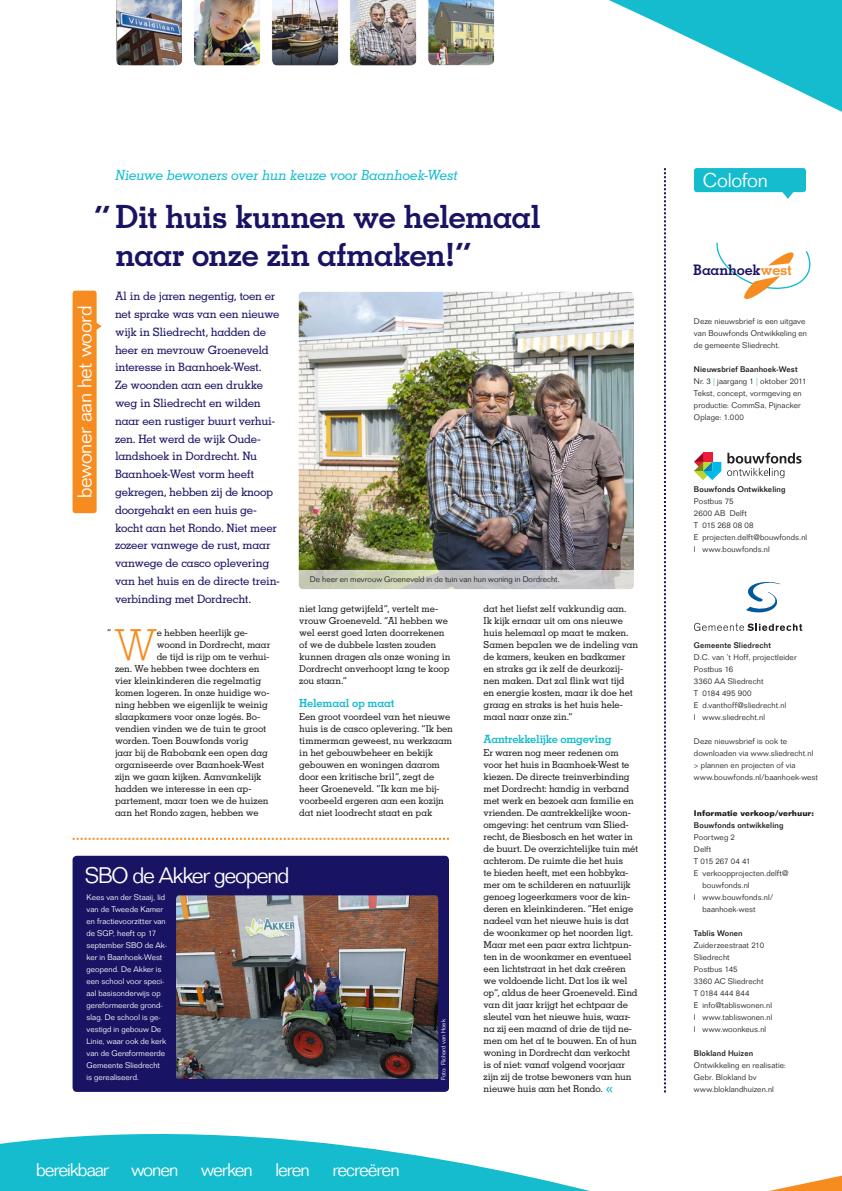
<style>
.page{position:relative;width:842px;height:1191px;background:#fff}
.page>*{position:absolute;margin:0;border:0;box-sizing:border-box;transform-origin:0 0}
.t1{font:300 42.7px "Memphis LT Std";color:#f68b1f}
.t2{font:700 32px/37.6px "Memphis LT Std";letter-spacing:-.025em;color:#191364}
.t3{font:300 22px "Folio Std";letter-spacing:-.055em;color:#fff}
.t4{font:300 19.5px "Folio Std";letter-spacing:-.015em;color:#fff}
.t5{font:300 18px "Folio Std";letter-spacing:-.055em;color:#fff}
.t6{font:700 14.5px "Memphis LT Std";letter-spacing:-.015em;color:#191364}
.t7{font:italic 500 14px "Memphis LT Std";letter-spacing:-.025em;color:#14bcce}
.t8{font:500 11.5px/17.8px "Memphis LT Std";letter-spacing:-.03em;color:#191364}
.t9{font:700 11.2px "Memphis LT Std";letter-spacing:-.025em;color:#14bcce}
.t10{font:500 9.5px/12px "Memphis LT Std";letter-spacing:-.02em;color:#231f20}
.t11{font:300 8px/12px "Folio Std";letter-spacing:.01em;color:#231f20}
.t12{font:300 8px/12px "Folio Std";letter-spacing:.005em;color:#fff}
.t13{font:500 8px "Folio Std";letter-spacing:.015em;color:#231f20}
.t14{font:700 8px "Folio Std";letter-spacing:.01em;color:#231f20}
.t15{font:300 8px "Folio Std";letter-spacing:-.02em;color:#231f20}
.t16{font:300 6px "Folio Std";letter-spacing:.01em;color:#fff}
.s1{font-size:17.5px;color:#14bcce}
.s2{color:#f68b1f}
.s3{font-weight:500}
.s4{color:#14bcce}
</style>
<div class="page">
<img style="left:0;top:0;width:842px;height:1191px">
<h3 class="t7" style="left:116px;top:167px;width:344px">Nieuwe bewoners over hun keuze voor Baanhoek-West</h3>
<h2 class="t2" style="left:116px;top:197px;width:427px;text-indent:-22px">“ Dit huis kunnen we helemaal naar onze zin afmaken!”</h2>
<p class="t8" style="left:115px;top:287px;width:166px">Al in de jaren negentig, toen er net sprake was van een nieuwe wijk in Sliedrecht, hadden de heer en mevrouw Groeneveld interesse in Baanhoek-West.<br>Ze woonden aan een drukke weg in Sliedrecht en wilden naar een rustiger buurt verhui&shy;zen. Het werd de wijk Oude&shy;landshoek in Dordrecht. Nu<br>Baanhoek-West vorm heeft gekregen, hebben zij de knoop doorgehakt en een huis ge&shy;kocht aan het Rondo. Niet meer zozeer vanwege de rust, maar vanwege de casco oplevering van het huis en de directe trein&shy;verbinding met Dordrecht.</p>
<h3 class="t4" style="left:73px;top:498px;width:194px;rotate:-90deg">bewoner aan het woord</h3>
<p class="t11" style="left:310px;top:573px;width:252px">De heer en mevrouw Groeneveld in de tuin van hun woning in Dordrecht.</p>
<p class="t10" style="left:299px;top:603px;width:153px">niet lang getwijfeld”, vertelt me&shy;vrouw Groeneveld. “Al hebben we wel eerst goed laten doorrekenen of we de dubbele lasten zouden kunnen dragen als onze woning in<br>Dordrecht onverhoopt lang te koop zou staan.”</p>
<p class="t9" style="left:299px;top:695px;width:97px">Helemaal op maat</p>
<p class="t10" style="left:299px;top:711px;width:155px">Een groot voordeel van het nieuwe huis is de casco oplevering. “Ik ben timmerman geweest, nu werkzaam in het gebouwbeheer en bekijk gebouwen en woningen daarom door een kritische bril”, zegt de heer Groeneveld. “Ik kan me bij&shy;voorbeeld ergeren aan een kozijn dat niet loodrecht staat en pak</p>
<p class="t10" style="left:484px;top:603px;width:156px">dat het liefst zelf vakkundig aan.<br>Ik kijk ernaar uit om ons nieuwe huis helemaal op maat te maken.<br>Samen bepalen we de indeling van de kamers, keuken en badkamer en straks ga ik zelf de deurkozij&shy;nen maken. Dat zal flink wat tijd<br>en energie kosten, maar ik doe het graag en straks is het huis hele&shy;maal naar onze zin.”</p>
<p class="t9" style="left:484px;top:731px;width:130px">Aantrekkelijke omgeving</p>
<p class="t10" style="left:484px;top:747px;width:156px">Er waren nog meer redenen om voor het huis in Baanhoek-West te kiezen. De directe treinverbinding met Dordrecht: handig in verband met werk en bezoek aan familie en vrienden. De aantrekkelijke woon&shy;omgeving: het centrum van Slied&shy;recht, de Biesbosch en het water in de buurt. De overzichtelijke tuin mét achterom. De ruimte die het huis<br>te bieden heeft, met een hobbyka&shy;mer om te schilderen en natuurlijk genoeg logeerkamers voor de kin&shy;deren en kleinkinderen. “Het enige nadeel van het nieuwe huis is dat de woonkamer op het noorden ligt.<br>Maar met een paar extra lichtpun&shy;ten in de woonkamer en eventueel een lichtstraat in het dak creëren we voldoende licht. Dat los ik wel op”, aldus de heer Groeneveld. Eind van dit jaar krijgt het echtpaar de sleutel van het nieuwe huis, waar&shy;na zij een maand of drie de tijd ne&shy;men om het af te bouwen. En of hun woning in Dordrecht dan verkocht is of niet: vanaf volgend voorjaar zijn zij de trotse bewoners van hun nieuwe huis aan het Rondo. <span class="s1">«</span></p>
<p class="t10" style="left:107px;top:627px;width:6px">“</p>
<h1 class="t1" style="left:114px;top:619px;width:44px">W</h1>
<p class="t10" style="left:157px;top:627px;width:93px">e hebben heerlijk ge-</p>
<p class="t10" style="left:157px;top:639px;width:115px">woond in Dordrecht, maar</p>
<p class="t10" style="left:157px;top:651px;width:114px">de tijd is rijp om te verhui-</p>
<p class="t10" style="left:115px;top:663px;width:146px">zen. We hebben twee dochters en</p>
<p class="t10" style="left:115px;top:675px;width:148px">vier kleinkinderen die regelmatig</p>
<p class="t10" style="left:115px;top:687px;width:156px">komen logeren. In onze huidige wo-</p>
<p class="t10" style="left:115px;top:699px;width:154px">ning hebben we eigenlijk te weinig</p>
<p class="t10" style="left:115px;top:711px;width:147px">slaapkamers voor onze logés. Bo-</p>
<p class="t10" style="left:115px;top:723px;width:153px">vendien vinden we de tuin te groot</p>
<p class="t10" style="left:115px;top:735px;width:135px">worden. Toen Bouwfonds vorig</p>
<p class="t10" style="left:115px;top:747px;width:154px">jaar bij de Rabobank een open dag</p>
<p class="t10" style="left:115px;top:759px;width:151px">organiseerde over Baanhoek-West</p>
<p class="t10" style="left:115px;top:771px;width:148px">zijn we gaan kijken. Aanvankelijk</p>
<p class="t10" style="left:115px;top:783px;width:138px">hadden we interesse in een ap-</p>
<p class="t10" style="left:115px;top:795px;width:155px">partement, maar toen we de huizen</p>
<p class="t10" style="left:115px;top:807px;width:145px">aan het Rondo zagen, hebben we</p>
<h3 class="t3" style="left:85px;top:862px;width:206px">SBO de Akker geopend</h3>
<p class="t12" style="left:87px;top:891px;width:82px">Kees van der Staaij, lid van de Tweede Kamer en fractievoorzitter van de SGP, heeft op 17 september SBO de Ak&shy;ker in Baanhoek-West geopend. De Akker is een school voor speci&shy;aal basisonderwijs op gereformeerde grond&shy;slag. De school is ge&shy;vestigd in gebouw De<br>Linie, waar ook de kerk van de Gereformeerde<br>Gemeente Sliedrecht is gerealiseerd.</p>
<p class="t16" style="left:440px;top:1080px;width:63px;rotate:-90deg">Foto: Richard van Hoek</p>
<h3 class="t5" style="left:36px;top:1159px;width:74px">bereikbaar</h3>
<h3 class="t5" style="left:131px;top:1159px;width:49px">wonen</h3>
<h3 class="t5" style="left:201px;top:1159px;width:53px">werken</h3>
<h3 class="t5" style="left:275px;top:1159px;width:36px">leren</h3>
<h3 class="t5" style="left:332px;top:1159px;width:69px">recreëren</h3>
<h3 class="t4" style="left:703px;top:168px;width:66px">Colofon</h3>
<h3 class="t6" style="left:693px;top:260px;width:100px">Baanhoek<span class="s2">west</span></h3>
<p class="t11" style="left:694px;top:315px;width:115px">Deze nieuwsbrief is een uitgave van Bouwfonds Ontwikkeling en de gemeente Sliedrecht.</p>
<p class="t11" style="left:694px;top:363px;width:114px"><span class="s3">Nieuwsbrief Baanhoek-West<br></span>Nr. 3 <span class="s4">|</span> jaargang 1 <span class="s4">|</span> oktober 2011<br>Tekst, concept, vormgeving en productie: CommSa, Pijnacker<br>Oplage: 1.000</p>
<p class="t13" style="left:694px;top:484px;width:93px">Bouwfonds Ontwikkeling</p>
<p class="t11" style="left:694px;top:495px;width:115px">Postbus 75<br>2600 AB Delft<br>T 015 268 08 08<br>E projecten.delft@bouwfonds.nl<br>I www.bouwfonds.nl</p>
<p class="t13" style="left:694px;top:640px;width:78px">Gemeente Sliedrecht</p>
<p class="t11" style="left:694px;top:651px;width:104px">D.C. van ’t Hoff, projectleider<br>Postbus 16<br>3360 AA Sliedrecht<br>T 0184 495 900<br>E d.vanthoff@sliedrecht.nl<br>I www.sliedrecht.nl</p>
<p class="t11" style="left:694px;top:735px;width:126px">Deze nieuwsbrief is ook te downloaden via www.sliedrecht.nl &gt; plannen en projecten of via www.bouwfonds.nl/baanhoek-west</p>
<p class="t14" style="left:694px;top:808px;width:122px">Informatie verkoop/verhuur:</p>
<p class="t13" style="left:694px;top:820px;width:91px">Bouwfonds ontwikkeling</p>
<p class="t11" style="left:694px;top:831px;width:43px">Poortweg 2</p>
<p class="t11" style="left:694px;top:843px;width:19px">Delft</p>
<p class="t15" style="left:694px;top:856px;width:58px">T 015 267 04 41</p>
<p class="t11" style="left:694px;top:867px;width:96px">E verkoopprojecten.delft@</p>
<p class="t11" style="left:702px;top:879px;width:49px">bouwfonds.nl</p>
<p class="t11" style="left:694px;top:891px;width:81px">I www.bouwfonds.nl/</p>
<p class="t11" style="left:702px;top:903px;width:55px">baanhoek-west</p>
<p class="t13" style="left:694px;top:928px;width:50px">Tablis Wonen</p>
<p class="t11" style="left:694px;top:939px;width:80px">Zuiderzeestraat 210<br>Sliedrecht<br>Postbus 145<br>3360 AC Sliedrecht<br>T 0184 444 844<br>E info@tabliswonen.nl<br>I www.tabliswonen.nl<br>I www.woonkeus.nl</p>
<p class="t13" style="left:694px;top:1048px;width:61px">Blokland Huizen</p>
<p class="t11" style="left:694px;top:1059px;width:94px">Ontwikkeling en realisatie:<br>Gebr. Blokland bv www.bloklandhuizen.nl</p>
</div>
